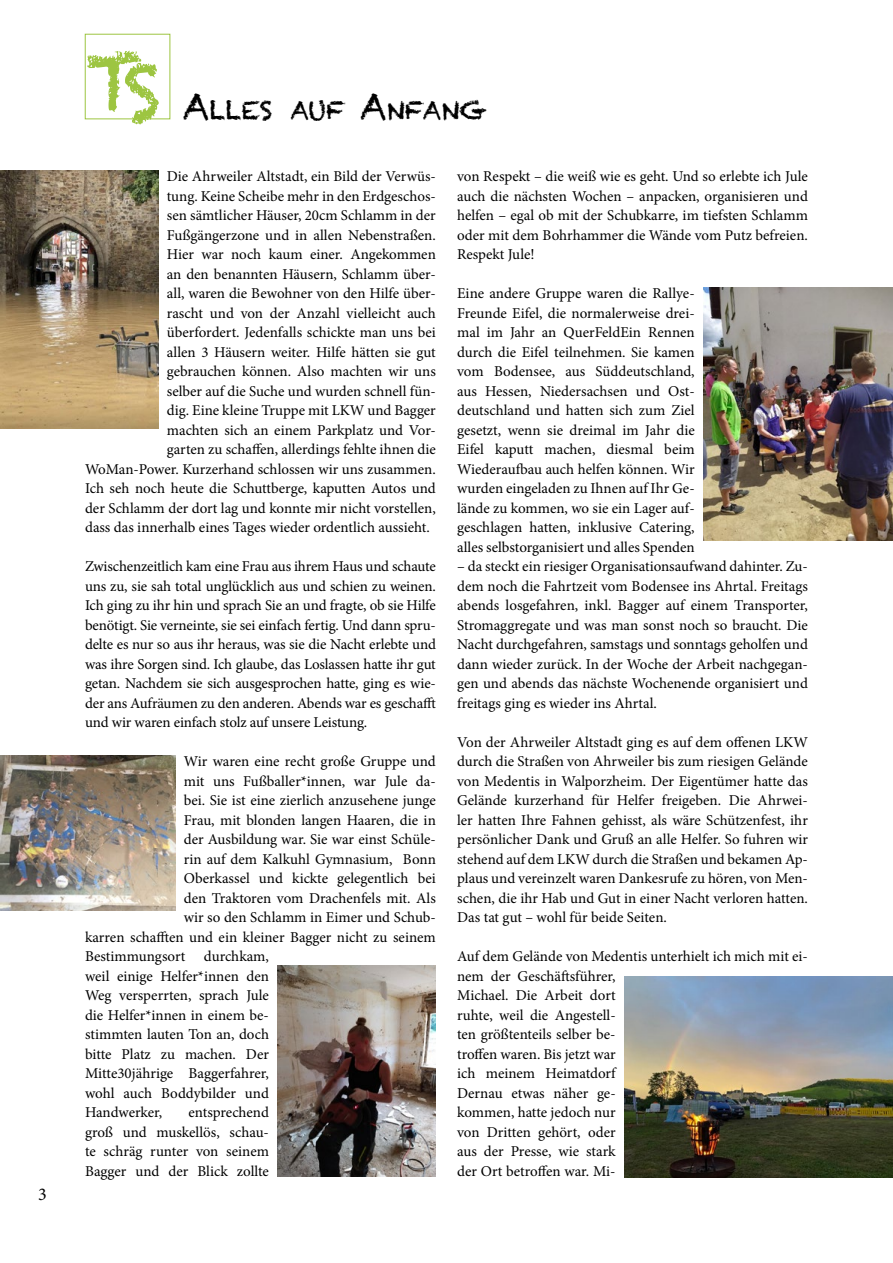
<style>
.page{position:relative;width:893px;height:1263px;background:#fff}
.page>*{position:absolute;margin:0;border:0;box-sizing:border-box;transform-origin:0 0}
.t1{font:25.2px "Chalkduster";color:#000}
.t2{font:18px "Minion Pro";color:#000}
.t3{font:15px/19.5px "Minion Pro";color:#000;text-align:justify}
.s1{font-size:75px;color:#9dc541}
.s2{font-size:36px}
</style>
<div class="page">
<div style="left:85px;top:34px;width:85px;height:85px;border:1px solid #9dc541"></div>
<img style="left:0;top:755px;width:175px;height:155px">
<img style="left:0;top:170px;width:158px;height:259px">
<img style="left:277px;top:966px;width:159px;height:211px">
<img style="left:703px;top:287px;width:190px;height:253px">
<img style="left:624px;top:976px;width:269px;height:202px">
<p class="t2" style="left:38px;top:1182px;width:10px">3</p>
<h1 class="t1" style="left:85px;top:96px;width:403px"><sup>T</sup><span class="s1">S</span> <span class="s2">A</span>LLES AUF <span class="s2">A</span>NFANG</h1>
<p class="t3" style="left:167px;top:167px;width:271px">Die Ahrweiler Altstadt, ein Bild der Verwüs-</p>
<p class="t3" style="left:167px;top:186px;width:270px">tung. Keine Scheibe mehr in den Erdgeschos-</p>
<p class="t3" style="left:167px;top:206px;width:270px">sen sämtlicher Häuser, 20cm Schlamm in der</p>
<p class="t3" style="left:167px;top:225px;width:270px">Fußgängerzone und in allen Nebenstraßen.</p>
<p class="t3" style="left:167px;top:245px;width:270px">Hier war noch kaum einer. Angekommen</p>
<p class="t3" style="left:167px;top:264px;width:270px">an den benannten Häusern, Schlamm über-</p>
<p class="t3" style="left:167px;top:284px;width:270px">all, waren die Bewohner von den Hilfe über-</p>
<p class="t3" style="left:167px;top:303px;width:271px">rascht und von der Anzahl vielleicht auch</p>
<p class="t3" style="left:167px;top:323px;width:270px">überfordert. Jedenfalls schickte man uns bei</p>
<p class="t3" style="left:167px;top:342px;width:271px">allen 3 Häusern weiter. Hilfe hätten sie gut</p>
<p class="t3" style="left:167px;top:362px;width:270px">gebrauchen können. Also machten wir uns</p>
<p class="t3" style="left:167px;top:381px;width:271px">selber auf die Suche und wurden schnell fün-</p>
<p class="t3" style="left:167px;top:401px;width:271px">dig. Eine kleine Truppe mit LKW und Bagger</p>
<p class="t3" style="left:167px;top:420px;width:270px">machten sich an einem Parkplatz und Vor-</p>
<p class="t3" style="left:167px;top:440px;width:271px">garten zu schaffen, allerdings fehlte ihnen die</p>
<p class="t3" style="left:85px;top:459px;width:352px">WoMan-Power. Kurzerhand schlossen wir uns zusammen.</p>
<p class="t3" style="left:85px;top:479px;width:352px">Ich seh noch heute die Schuttberge, kaputten Autos und</p>
<p class="t3" style="left:85px;top:498px;width:352px">der Schlamm der dort lag und konnte mir nicht vorstellen,</p>
<p class="t3" style="left:85px;top:518px;width:346px">dass das innerhalb eines Tages wieder ordentlich aussieht.</p>
<p class="t3" style="left:85px;top:557px;width:352px">Zwischenzeitlich kam eine Frau aus ihrem Haus und schaute uns zu, sie sah total unglücklich aus und schien zu weinen.<br>Ich ging zu ihr hin und sprach Sie an und fragte, ob sie Hilfe benötigt. Sie verneinte, sie sei einfach fertig. Und dann spru&shy;delte es nur so aus ihr heraus, was sie die Nacht erlebte und was ihre Sorgen sind. Ich glaube, das Loslassen hatte ihr gut getan. Nachdem sie sich ausgesprochen hatte, ging es wie&shy;der ans Aufräumen zu den anderen. Abends war es geschafft und wir waren einfach stolz auf unsere Leistung.</p>
<p class="t3" style="left:184px;top:752px;width:254px">Wir waren eine recht große Gruppe und</p>
<p class="t3" style="left:184px;top:771px;width:254px">mit uns Fußballer*innen, war Jule da-</p>
<p class="t3" style="left:184px;top:791px;width:254px">bei. Sie ist eine zierlich anzusehene junge</p>
<p class="t3" style="left:184px;top:810px;width:254px">Frau, mit blonden langen Haaren, die in</p>
<p class="t3" style="left:184px;top:830px;width:254px">der Ausbildung war. Sie war einst Schüle-</p>
<p class="t3" style="left:184px;top:849px;width:254px">rin auf dem Kalkuhl Gymnasium, Bonn</p>
<p class="t3" style="left:184px;top:869px;width:254px">Oberkassel und kickte gelegentlich bei</p>
<p class="t3" style="left:184px;top:888px;width:254px">den Traktoren vom Drachenfels mit. Als</p>
<p class="t3" style="left:184px;top:908px;width:254px">wir so den Schlamm in Eimer und Schub-</p>
<p class="t3" style="left:85px;top:927px;width:352px">karren schafften und ein kleiner Bagger nicht zu seinem</p>
<p class="t3" style="left:85px;top:947px;width:185px">Bestimmungsort durchkam,</p>
<p class="t3" style="left:85px;top:966px;width:185px">weil einige Helfer*innen den</p>
<p class="t3" style="left:85px;top:986px;width:185px">Weg versperrten, sprach Jule</p>
<p class="t3" style="left:85px;top:1005px;width:185px">die Helfer*innen in einem be-</p>
<p class="t3" style="left:85px;top:1025px;width:185px">stimmten lauten Ton an, doch</p>
<p class="t3" style="left:85px;top:1044px;width:185px">bitte Platz zu machen. Der</p>
<p class="t3" style="left:85px;top:1064px;width:185px">Mitte30jährige Baggerfahrer,</p>
<p class="t3" style="left:85px;top:1083px;width:185px">wohl auch Boddybilder und</p>
<p class="t3" style="left:85px;top:1103px;width:79px">Handwerker,</p>
<p class="t3" style="left:85px;top:1103px;width:185px;text-indent:104px">entsprechend groß und muskellös, schau&shy;te schräg runter von seinem Bagger und der Blick zollte</p>
<p class="t3" style="left:457px;top:167px;width:352px">von Respekt – die weiß wie es geht. Und so erlebte ich Jule auch die nächsten Wochen – anpacken, organisieren und helfen – egal ob mit der Schubkarre, im tiefsten Schlamm oder mit dem Bohrhammer die Wände vom Putz befreien.<br>Respekt Jule!</p>
<p class="t3" style="left:457px;top:284px;width:239px">Eine andere Gruppe waren die Rallye-Freunde Eifel, die normalerweise drei&shy;mal im Jahr an QuerFeldEin Rennen durch die Eifel teilnehmen. Sie kamen vom Bodensee, aus Süddeutschland, aus Hessen, Niedersachsen und Ost&shy;deutschland und hatten sich zum Ziel gesetzt, wenn sie dreimal im Jahr die Eifel kaputt machen, diesmal beim Wiederaufbau auch helfen können. Wir wurden eingeladen zu Ihnen auf Ihr Ge&shy;lände zu kommen, wo sie ein Lager auf&shy;geschlagen hatten, inklusive Catering, alles selbstorganisiert und alles Spenden</p>
<p class="t3" style="left:457px;top:557px;width:352px">– da steckt ein riesiger Organisationsaufwand dahinter. Zu&shy;dem noch die Fahrtzeit vom Bodensee ins Ahrtal. Freitags abends losgefahren, inkl. Bagger auf einem Transporter, Stromaggregate und was man sonst noch so braucht. Die Nacht durchgefahren, samstags und sonntags geholfen und dann wieder zurück. In der Woche der Arbeit nachgegan&shy;gen und abends das nächste Wochenende organisiert und freitags ging es wieder ins Ahrtal.</p>
<p class="t3" style="left:457px;top:732px;width:352px">Von der Ahrweiler Altstadt ging es auf dem offenen LKW durch die Straßen von Ahrweiler bis zum riesigen Gelände von Medentis in Walporzheim. Der Eigentümer hatte das Gelände kurzerhand für Helfer freigeben. Die Ahrwei&shy;ler hatten Ihre Fahnen gehisst, als wäre Schützenfest, ihr persönlicher Dank und Gruß an alle Helfer. So fuhren wir stehend auf dem LKW durch die Straßen und bekamen Ap&shy;plaus und vereinzelt waren Dankesrufe zu hören, von Men&shy;schen, die ihr Hab und Gut in einer Nacht verloren hatten.<br>Das tat gut – wohl für beide Seiten.</p>
<p class="t3" style="left:457px;top:947px;width:352px;text-align:left">Auf dem Gelände von Medentis unterhielt ich mich mit ei&shy;nem der Geschäftsführer,<br>Michael. Die Arbeit dort<br>ruhte, weil die Angestell-<br>ten größtenteils selber be-<br>troffen waren. Bis jetzt war<br>ich meinem Heimatdorf<br>Dernau etwas näher ge-<br>kommen, hatte jedoch nur<br>von Dritten gehört, oder<br>aus der Presse, wie stark<br>der Ort betroffen war. Mi-</p>
</div>
